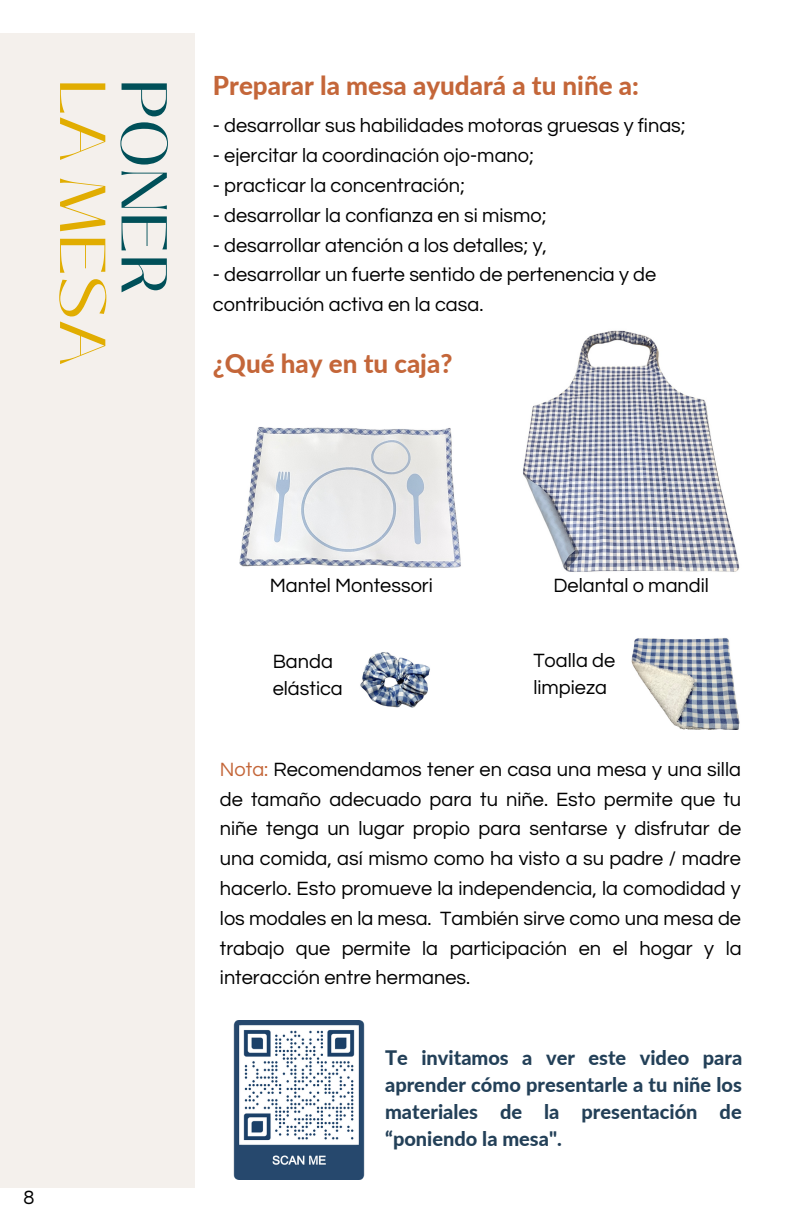
<style>
.page{position:relative;width:792px;height:1224px;background:#fff}
.page>*{position:absolute;margin:0;border:0;box-sizing:border-box;transform-origin:0 0}
.t1{font:64.6px "Black Mango";color:#e1ad01}
.t2{font:64.6px "Black Mango";color:#005059}
.t3{font:800 26px "Lato";color:#c46639}
.t4{font:20px/29.8px "Questrial";color:#000}
.t5{font:800 20px/27px "Lato";color:#234058;text-align:justify}
.s1{color:#c46639}
</style>
<div class="page">
<div style="left:0;top:33px;width:195px;height:1155px;background:#f4f0ec"></div>
<img style="left:523px;top:330px;width:217px;height:242px">
<img style="left:631px;top:637px;width:109px;height:93px">
<img style="left:240px;top:427px;width:221px;height:141px">
<img style="left:360px;top:652px;width:70px;height:56px">
<img style="left:233px;top:1021px;width:132px;height:159px">
<h1 class="t1" style="left:131px;top:79px;width:288px;rotate:90deg">LA MESA</h1>
<h1 class="t2" style="left:193px;top:79px;width:217px;rotate:90deg">PONER</h1>
<h2 class="t3" style="left:213px;top:69px;width:428px">Preparar la mesa ayudará a tu niñe a:</h2>
<p class="t4" style="left:213px;top:111px;width:474px">- desarrollar sus habilidades motoras gruesas y finas;</p>
<p class="t4" style="left:213px;top:141px;width:323px">- ejercitar la coordinación ojo-mano;</p>
<p class="t4" style="left:213px;top:171px;width:254px">- practicar la concentración;</p>
<p class="t4" style="left:213px;top:201px;width:335px">- desarrollar la confianza en si mismo;</p>
<p class="t4" style="left:213px;top:231px;width:336px">- desarrollar atención a los detalles; y,</p>
<p class="t4" style="left:213px;top:260px;width:445px">- desarrollar un fuerte sentido de pertenencia y de contribución activa en la casa.</p>
<h2 class="t3" style="left:213px;top:348px;width:241px">¿Qué hay en tu caja?</h2>
<p class="t4" style="left:24px;top:1183px;width:12px">8</p>
<p class="t4" style="left:270px;top:571px;width:165px">Mantel Montessori</p>
<p class="t4" style="left:553px;top:571px;width:157px">Delantal o mandil</p>
<p class="t4" style="left:273px;top:649px;width:72px;line-height:27px">Banda elástica</p>
<p class="t4" style="left:533px;top:647px;width:83px;line-height:27px">Toalla de limpieza</p>
<p class="t4" style="left:220px;top:755px;width:523px;text-align:justify"><span class="s1">Nota:</span> Recomendamos tener en casa una mesa y una silla de tamaño adecuado para tu niñe. Esto permite que tu niñe tenga un lugar propio para sentarse y disfrutar de una comida, así mismo como ha visto a su padre / madre hacerlo. Esto promueve la independencia, la comodidad y los modales en la mesa. También sirve como una mesa de trabajo que permite la participación en el hogar y la interacción entre hermanes.</p>
<p class="t5" style="left:385px;top:1044px;width:359px">Te invitamos a ver este video para aprender cómo presentarle a tu niñe los materiales de la presentación de “poniendo la mesa".</p>
</div>
